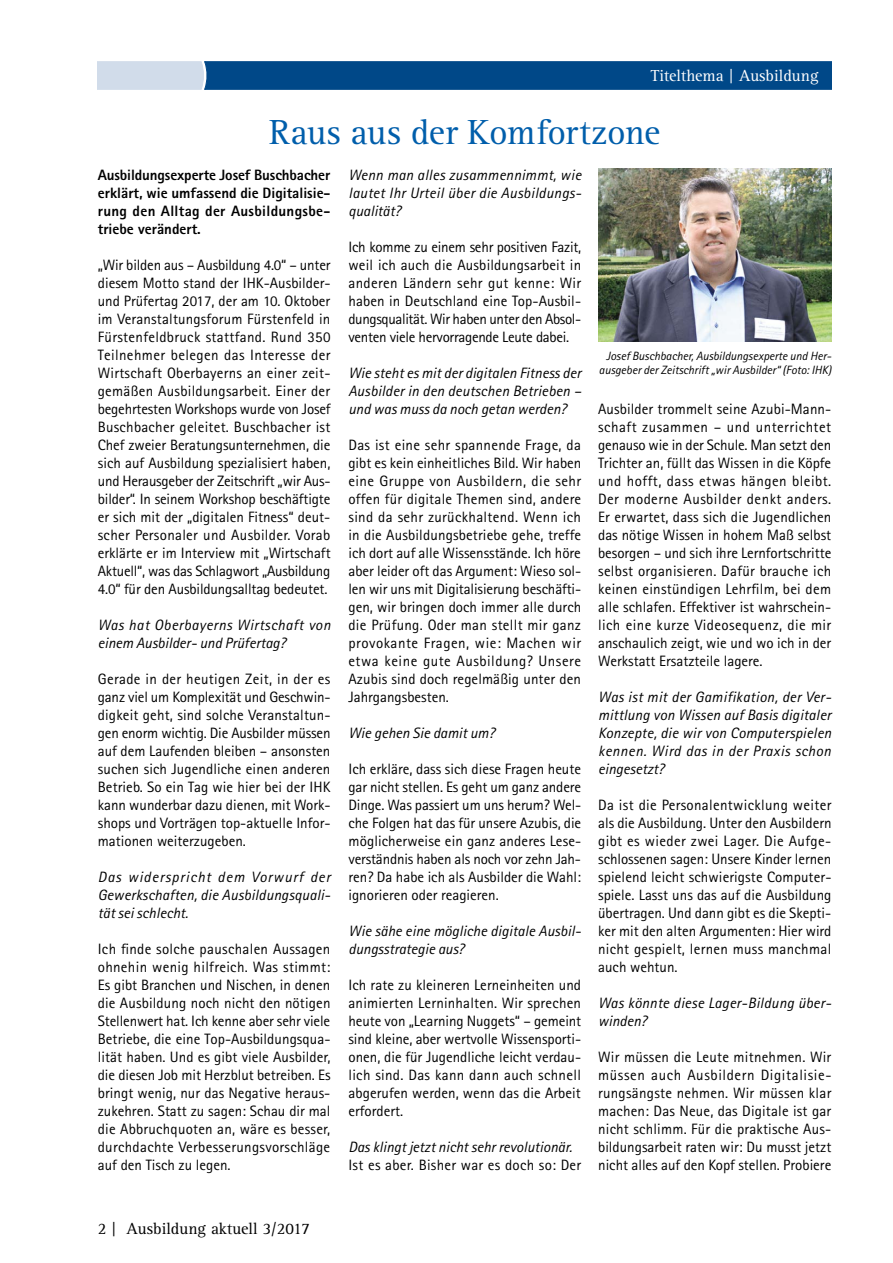
<style>
.page{position:relative;width:893px;height:1263px;background:#fff}
.page>*{position:absolute;margin:0;border:0;box-sizing:border-box;transform-origin:0 0}
.t1{font:36px "Rotis Serif Std";letter-spacing:-.01em;color:#005eab}
.t2{font:16.5px "Rotis Serif Std";color:#000}
.t3{font:16.5px "Rotis Serif Std";color:#fff}
.t4{font:15px/18px "Rotis Sans Serif Std";color:#000;text-align:justify}
.t5{font:italic 15px/18px "Rotis Sans Serif Std";letter-spacing:.01em;color:#000;text-align:justify}
.t6{font:800 15px/18px "Rotis Sans Serif Std";letter-spacing:.02em;color:#000;text-align:justify}
.t7{font:italic 15px/18px "Rotis Sans Serif Std";letter-spacing:.035em;color:#000}
.t8{font:italic 12px/14.4px "Rotis Sans Serif Std";color:#000;text-align:right}
</style>
<div class="page">
<svg style="left:98px;top:62px;width:733px;height:27px;background:#1e5d96"></svg>
<img style="left:598px;top:169px;width:233px;height:173px">
<p class="t3" style="left:651px;top:67px;width:169px">Titelthema | Ausbildung</p>
<h1 class="t1" style="left:269px;top:112px;width:393px">Raus aus der Komfortzone</h1>
<p class="t6" style="left:98px;top:166px;width:234px">Ausbildungsexperte Josef Buschbacher erklärt, wie umfassend die Digitalisie&shy;rung den Alltag der Ausbildungsbe&shy;triebe verändert.</p>
<p class="t4" style="left:98px;top:256px;width:234px">„Wir bilden aus – Ausbildung 4.0“ – unter diesem Motto stand der IHK-Ausbilder&shy;und Prüfertag 2017, der am 10. Oktober im Veranstaltungsforum Fürstenfeld in Fürstenfeldbruck stattfand. Rund 350<br>Teilnehmer belegen das Interesse der Wirtschaft Oberbayerns an einer zeit&shy;gemäßen Ausbildungsarbeit. Einer der begehrtesten Workshops wurde von Josef Buschbacher geleitet. Buschbacher ist Chef zweier Beratungsunternehmen, die sich auf Ausbildung spezialisiert haben, und Herausgeber der Zeitschrift „wir Aus&shy;bilder“. In seinem Workshop beschäftigte er sich mit der „digitalen Fitness“ deut&shy;scher Personaler und Ausbilder. Vorab erklärte er im Interview mit „Wirtschaft Aktuell“, was das Schlagwort „Ausbildung 4.0“ für den Ausbildungsalltag bedeutet.</p>
<p class="t7" style="left:98px;top:616px;width:234px">Was hat Oberbayerns Wirtschaft von einem Ausbilder- und Prüfertag?</p>
<p class="t4" style="left:98px;top:670px;width:234px">Gerade in der heutigen Zeit, in der es ganz viel um Komplexität und Geschwin&shy;digkeit geht, sind solche Veranstaltun&shy;gen enorm wichtig. Die Ausbilder müssen auf dem Laufenden bleiben – ansonsten suchen sich Jugendliche einen anderen Betrieb. So ein Tag wie hier bei der IHK kann wunderbar dazu dienen, mit Work&shy;shops und Vorträgen top-aktuelle Infor&shy;mationen weiterzugeben.</p>
<p class="t5" style="left:98px;top:868px;width:234px">Das widerspricht dem Vorwurf der Gewerkschaften, die Ausbildungsquali&shy;tät sei schlecht.</p>
<p class="t4" style="left:98px;top:940px;width:234px">Ich finde solche pauschalen Aussagen ohnehin wenig hilfreich. Was stimmt:<br>Es gibt Branchen und Nischen, in denen die Ausbildung noch nicht den nötigen Stellenwert hat. Ich kenne aber sehr viele Betriebe, die eine Top-Ausbildungsqua&shy;lität haben. Und es gibt viele Ausbilder, die diesen Job mit Herzblut betreiben. Es bringt wenig, nur das Negative heraus&shy;zukehren. Statt zu sagen: Schau dir mal die Abbruchquoten an, wäre es besser, durchdachte Verbesserungsvorschläge auf den Tisch zu legen.</p>
<p class="t5" style="left:348px;top:166px;width:234px">Wenn man alles zusammennimmt, wie lautet Ihr Urteil über die Ausbildungs&shy;qualität?</p>
<p class="t4" style="left:348px;top:238px;width:234px">Ich komme zu einem sehr positiven Fazit, weil ich auch die Ausbildungsarbeit in anderen Ländern sehr gut kenne: Wir haben in Deutschland eine Top-Ausbil&shy;dungsqualität. Wir haben unter den Absol&shy;venten viele hervorragende Leute dabei.</p>
<p class="t5" style="left:348px;top:364px;width:234px">Wie steht es mit der digitalen Fitness der Ausbilder in den deutschen Betrieben – und was muss da noch getan werden?</p>
<p class="t4" style="left:348px;top:436px;width:234px">Das ist eine sehr spannende Frage, da gibt es kein einheitliches Bild. Wir haben eine Gruppe von Ausbildern, die sehr offen für digitale Themen sind, andere sind da sehr zurückhaltend. Wenn ich in die Ausbildungsbetriebe gehe, treffe ich dort auf alle Wissensstände. Ich höre aber leider oft das Argument: Wieso sol&shy;len wir uns mit Digitalisierung beschäfti&shy;gen, wir bringen doch immer alle durch die Prüfung. Oder man stellt mir ganz provokante Fragen, wie: Machen wir etwa keine gute Ausbildung? Unsere Azubis sind doch regelmäßig unter den Jahrgangsbesten.</p>
<p class="t5" style="left:348px;top:724px;width:148px">Wie gehen Sie damit um?</p>
<p class="t4" style="left:348px;top:760px;width:234px">Ich erkläre, dass sich diese Fragen heute gar nicht stellen. Es geht um ganz andere Dinge. Was passiert um uns herum? Wel&shy;che Folgen hat das für unsere Azubis, die möglicherweise ein ganz anderes Lese&shy;verständnis haben als noch vor zehn Jah&shy;ren? Da habe ich als Ausbilder die Wahl: ignorieren oder reagieren.</p>
<p class="t5" style="left:348px;top:922px;width:234px">Wie sähe eine mögliche digitale Ausbil&shy;dungsstrategie aus?</p>
<p class="t4" style="left:348px;top:976px;width:234px">Ich rate zu kleineren Lerneinheiten und animierten Lerninhalten. Wir sprechen heute von „Learning Nuggets“ – gemeint sind kleine, aber wertvolle Wissensporti&shy;onen, die für Jugendliche leicht verdau&shy;lich sind. Das kann dann auch schnell abgerufen werden, wenn das die Arbeit erfordert.</p>
<p class="t5" style="left:348px;top:1138px;width:225px">Das klingt jetzt nicht sehr revolutionär.</p>
<p class="t4" style="left:348px;top:1156px;width:234px">Ist es aber. Bisher war es doch so: Der</p>
<p class="t8" style="left:599px;top:349px;width:234px">Josef Buschbacher, Ausbildungsexperte und Her&shy;ausgeber der Zeitschrift „wir Ausbilder“ (Foto: IHK)</p>
<p class="t4" style="left:598px;top:400px;width:235px">Ausbilder trommelt seine Azubi-Mann&shy;schaft zusammen – und unterrichtet genauso wie in der Schule. Man setzt den Trichter an, füllt das Wissen in die Köpfe und hofft, dass etwas hängen bleibt.<br>Der moderne Ausbilder denkt anders.<br>Er erwartet, dass sich die Jugendlichen das nötige Wissen in hohem Maß selbst besorgen – und sich ihre Lernfortschritte selbst organisieren. Dafür brauche ich keinen einstündigen Lehrfilm, bei dem alle schlafen. Effektiver ist wahrschein&shy;lich eine kurze Videosequenz, die mir anschaulich zeigt, wie und wo ich in der Werkstatt Ersatzteile lagere.</p>
<p class="t5" style="left:598px;top:688px;width:235px">Was ist mit der Gamifikation, der Ver&shy;mittlung von Wissen auf Basis digitaler Konzepte, die wir von Computerspielen kennen. Wird das in der Praxis schon eingesetzt?</p>
<p class="t4" style="left:598px;top:796px;width:235px">Da ist die Personalentwicklung weiter als die Ausbildung. Unter den Ausbildern gibt es wieder zwei Lager. Die Aufge&shy;schlossenen sagen: Unsere Kinder lernen spielend leicht schwierigste Computer&shy;spiele. Lasst uns das auf die Ausbildung übertragen. Und dann gibt es die Skepti&shy;ker mit den alten Argumenten: Hier wird nicht gespielt, lernen muss manchmal auch wehtun.</p>
<p class="t5" style="left:598px;top:994px;width:235px">Was könnte diese Lager-Bildung über&shy;winden?</p>
<p class="t4" style="left:598px;top:1048px;width:235px">Wir müssen die Leute mitnehmen. Wir müssen auch Ausbildern Digitalisie&shy;rungsängste nehmen. Wir müssen klar machen: Das Neue, das Digitale ist gar nicht schlimm. Für die praktische Aus&shy;bildungsarbeit raten wir: Du musst jetzt nicht alles auf den Kopf stellen. Probiere</p>
<p class="t2" style="left:98px;top:1219px;width:214px">2 | Ausbildung aktuell 3/2017</p>
</div>
